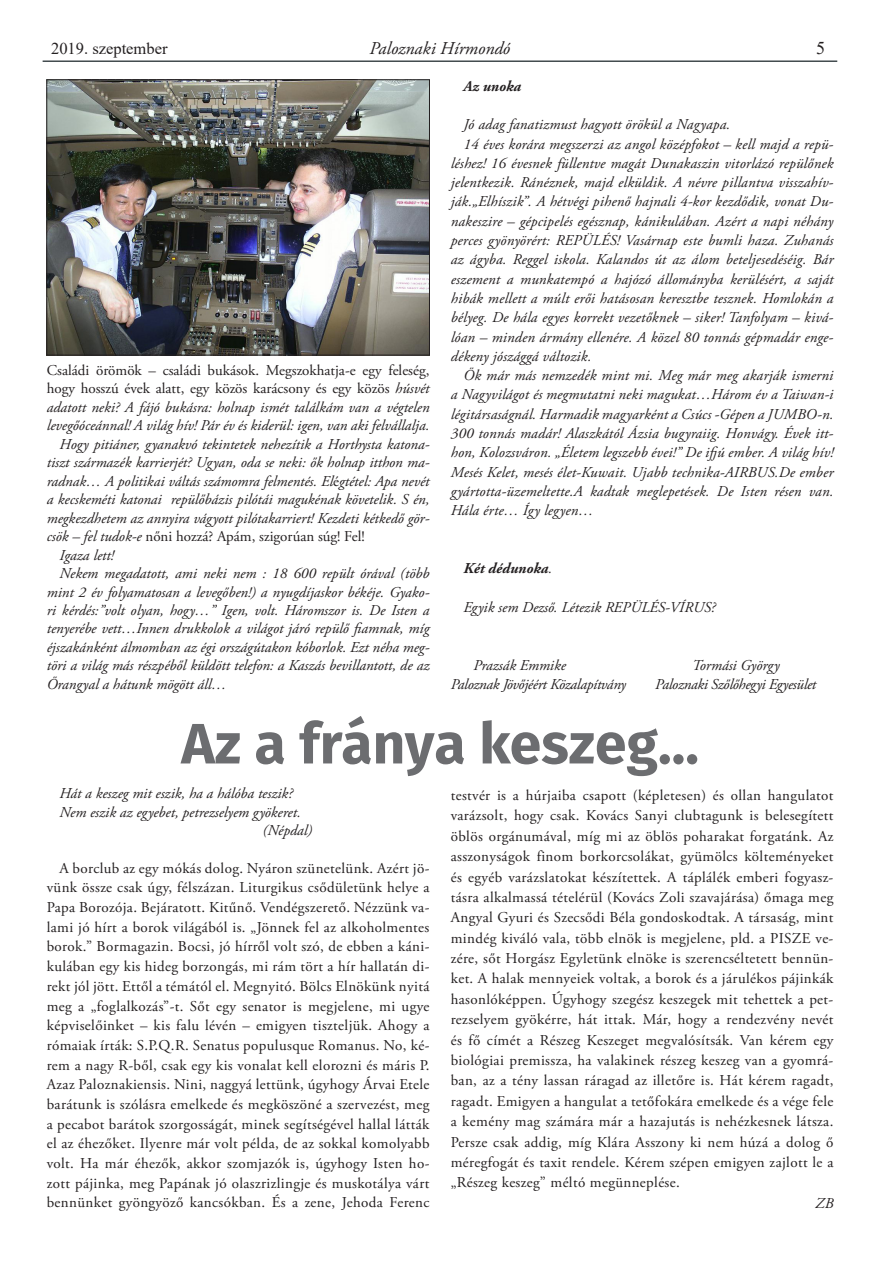
<style>
.page{position:relative;width:893px;height:1263px;background:#fff}
.page>*{position:absolute;margin:0;border:0;box-sizing:border-box;transform-origin:0 0}
.cím_nagy{font:700 57px "Fira Sans";color:#6c6d70}
.t1{font:italic 18px "Adobe Garamond Pro";color:#231f20}
.t2{font:18px "Times New Roman";color:#231f20}
.t3{font:16.5px "Times New Roman";color:#231f20}
.SZÖVEG{font:italic 15px/19.4px "Adobe Garamond Pro";color:#231f20;text-align:justify}
.SZÖVEG-2{font:15px/20.4px "Adobe Garamond Pro";letter-spacing:.025em;color:#231f20;text-align:justify}
.SZÖVEG-3{font:italic 15px "Adobe Garamond Pro";letter-spacing:-.02em;color:#231f20}
.SZÖVEG-4{font:italic 700 15px "Adobe Garamond Pro";color:#231f20}
.s1{font-style:normal}
.s2{font-weight:400}
</style>
<div class="page">
<hr style="left:43px;top:60px;width:794px;height:2px;background:#424b4e">
<img style="left:48px;top:81px;width:380px;height:272px">
<div style="left:46px;top:79px;width:384px;height:276px;border:1px solid #231f20"></div>
<p class="t3" style="left:51px;top:37px;width:118px">2019. szeptember</p>
<p class="t1" style="left:370px;top:37px;width:142px">Paloznaki Hírmondó</p>
<p class="t2" style="left:816px;top:35px;width:10px">5</p>
<p class="SZÖVEG-4" style="left:463px;top:77px;width:59px">Az unoka</p>
<p class="SZÖVEG" style="left:463px;top:115px;width:268px">Jó adag fanatizmust hagyott örökül a Nagyapa.</p>
<p class="SZÖVEG" style="left:451px;top:134px;width:384px;text-indent:13px">14 éves korára megszerzi az angol középfokot – kell majd a repü&shy;léshez! 16 évesnek füllentve magát Dunakaszin vitorlázó repülőnek jelentkezik. Ránéznek, majd elküldik. A névre pillantva visszahív&shy;ják.„Elhíszik”. A hétvégi pihenő hajnali 4-kor kezdődik, vonat Du&shy;nakeszire – gépcipelés egésznap, kánikulában. Azért a napi néhány perces gyönyörért: REPÜLÉS! Vasárnap este bumli haza. Zuhanás az ágyba. Reggel iskola. Kalandos út az álom beteljesedéséig. Bár eszement a munkatempó a hajózó állományba kerülésért, a saját hibák mellett a múlt erői hatásosan keresztbe tesznek. Homlokán a bélyeg. De hála egyes korrekt vezetőknek – siker! Tanfolyam – kivá&shy;lóan – minden ármány ellenére. A közel 80 tonnás gépmadár enge&shy;dékeny jószággá változik.</p>
<p class="SZÖVEG" style="left:451px;top:366px;width:384px;text-indent:13px">Ők már más nemzedék mint mi. Meg már meg akarják ismerni a Nagyvilágot és megmutatni neki magukat…Három év a Taiwan-i légitársaságnál. Harmadik magyarként a Csúcs -Gépen a JUMBO-n.<br>300 tonnás madár! Alaszkától Ázsia bugyraiig. Honvágy. Évek itt&shy;hon, Kolozsváron. „Életem legszebb évei!” De ifjú ember. A világ hív!<br>Mesés Kelet, mesés élet-Kuwait. Ujabb technika-AIRBUS.De ember gyártotta-üzemeltette.A kadtak meglepetések. De Isten résen van.<br>Hála érte… Így legyen…</p>
<p class="SZÖVEG" style="left:47px;top:361px;width:384px;line-height:18.5px"><span class="s1">Családi örömök – családi bukások. Megszokhatja-e egy feleség, hogy hosszú évek alatt, egy közös karácsony és egy közös</span> húsvét adatott neki? A fájó bukásra: holnap ismét találkám van a végtelen levegőóceánnal! A világ hív! Pár év és kiderül: igen, van aki felvállalja.</p>
<p class="SZÖVEG" style="left:47px;top:435px;width:384px;line-height:18.5px;text-indent:13px">Hogy pitiáner, gyanakvó tekintetek nehezítik a Horthysta katona&shy;tiszt származék karrierjét? Ugyan, oda se neki: ők holnap itthon ma&shy;radnak… A politikai váltás számomra felmentés. El<span class="s1">é</span>gtétel: Apa nevét a kecskeméti katonai repülőbázis pilótái magukénak követelik. S én, megkezdhetem az annyira vágyott pilótakarriert! Kezdeti kétkedő gör&shy;csök – fel tudok-e <span class="s1">nőni hozzá? Apám, szigorúan súg! Fel!</span></p>
<p class="SZÖVEG" style="left:60px;top:545px;width:56px">Igaza lett!</p>
<p class="SZÖVEG" style="left:47px;top:564px;width:384px;line-height:18.5px;text-indent:13px">Nekem megadatott, ami neki nem : 18 600 repült órával (több mint 2 év folyamatosan a levegőben!) a nyugdíjaskor békéje. Gyako&shy;ri kérdés:”volt olyan, hogy…” Igen, volt. Háromszor is. De Isten a tenyerébe vett…Innen drukkolok a világot járó repülő fiamnak, míg éjszakánként álmomban az égi országútakon kóborlok. Ezt néha meg&shy;töri a világ más részpéből küldött telefon: a Kaszás bevillantott, de az Őrangyal a hátunk mögött áll…</p>
<p class="SZÖVEG-4" style="left:463px;top:560px;width:90px">Két dédunoka<span class="s2">.</span></p>
<p class="SZÖVEG" style="left:463px;top:598px;width:254px">Egyik sem Dezső. Létezik REPÜLÉS-VÍRUS?</p>
<p class="SZÖVEG" style="left:473px;top:656px;width:94px">Prazsák Emmike</p>
<p class="SZÖVEG" style="left:692px;top:656px;width:89px">Tormási György</p>
<p class="SZÖVEG-3" style="left:451px;top:675px;width:177px">Paloznak Jövőjéért Közalapítvány</p>
<p class="SZÖVEG-3" style="left:655px;top:675px;width:162px">Paloznaki Szőlőhegyi Egyesület</p>
<p class="cím_nagy" style="left:181px;top:695px;width:519px">Az a fránya keszeg...</p>
<p class="SZÖVEG" style="left:60px;top:784px;width:235px">Hát a keszeg mit eszik, ha a hálóba teszik?</p>
<p class="SZÖVEG" style="left:60px;top:803px;width:243px">Nem eszik az egyebet, petrezselyem gyökeret.</p>
<p class="SZÖVEG" style="left:263px;top:821px;width:51px">(Népdal)</p>
<p class="SZÖVEG-2" style="left:47px;top:859px;width:384px;line-height:19.6px;text-indent:13px">A borclub az egy mókás dolog. Nyáron szünetelünk. Azért jö&shy;vünk össze csak úgy, félszázan. Liturgikus csődületünk helye a Papa Borozója. Bejáratott. Kitűnő. Vendégszerető. Nézzünk va&shy;lami jó hírt a borok világából is. „Jönnek fel az alkoholmentes borok.” Bormagazin. Bocsi, jó hírről volt szó, de ebben a káni&shy;kulában egy kis hideg borzongás, mi rám tört a hír hallatán di&shy;rekt jól jött. Ettől a témától el. Megnyitó. Bölcs Elnökünk nyitá meg a „foglalkozás”-t. Sőt egy senator is megjelene, mi ugye képviselőinket – kis falu lévén – emigyen tiszteljük. Ahogy a rómaiak írták: S.P.Q.R. Senatus populusque Romanus. No, ké&shy;rem a nagy R-ből, csak egy kis vonalat kell elorozni és máris P.<br>Azaz Paloznakiensis. Nini, naggyá lettünk, úgyhogy Árvai Etele barátunk is szólásra emelkede és megköszöné a szervezést, meg a pecabot barátok szorgosságát, minek segítségével hallal látták el az éhezőket. Ilyenre már volt példa, de az sokkal komolyabb volt. Ha már éhezők, akkor szomjazók is, úgyhogy Isten ho&shy;zott pájinka, meg Papának jó olaszrizlingje és muskotálya várt bennünket gyöngyöző kancsókban. És a zene, Jehoda Ferenc</p>
<p class="SZÖVEG-2" style="left:451px;top:785px;width:384px">testvér is a húrjaiba csapott (képletesen) és ollan hangulatot varázsolt, hogy csak. Kovács Sanyi clubtagunk is belesegített öblös orgánumával, míg mi az öblös poharakat forgatánk. Az asszonyságok finom borkorcsolákat, gyümölcs költeményeket és egyéb varázslatokat készítettek. A táplálék emberi fogyasz&shy;tásra alkalmassá tételérül (Kovács Zoli szavajárása) őmaga meg Angyal Gyuri és Szecsődi Béla gondoskodtak. A társaság, mint mindég kiváló vala, több elnök is megjelene, pld. a PISZE ve&shy;zére, sőt Horgász Egyletünk elnöke is szerencséltetett bennün&shy;ket. A halak mennyeiek voltak, a borok és a járulékos pájinkák hasonlóképpen. Úgyhogy szegész keszegek mit tehettek a pet&shy;rezselyem gyökérre, hát ittak. Már, hogy a rendezvény nevét és fő címét a Részeg Keszeget megvalósítsák. Van kérem egy biológiai premissza, ha valakinek részeg keszeg van a gyomrá&shy;ban, az a tény lassan ráragad az illetőre is. Hát kérem ragadt, ragadt. Emigyen a hangulat a tetőfokára emelkede és a vége fele a kemény mag számára már a hazajutás is nehézkesnek látsza.<br>Persze csak addig, míg Klára Asszony ki nem húzá a dolog ő méregfogát és taxit rendele. Kérem szépen emigyen zajlott le a „Részeg keszeg” méltó megünneplése.</p>
<p class="SZÖVEG" style="left:815px;top:1194px;width:20px">ZB</p>
</div>
